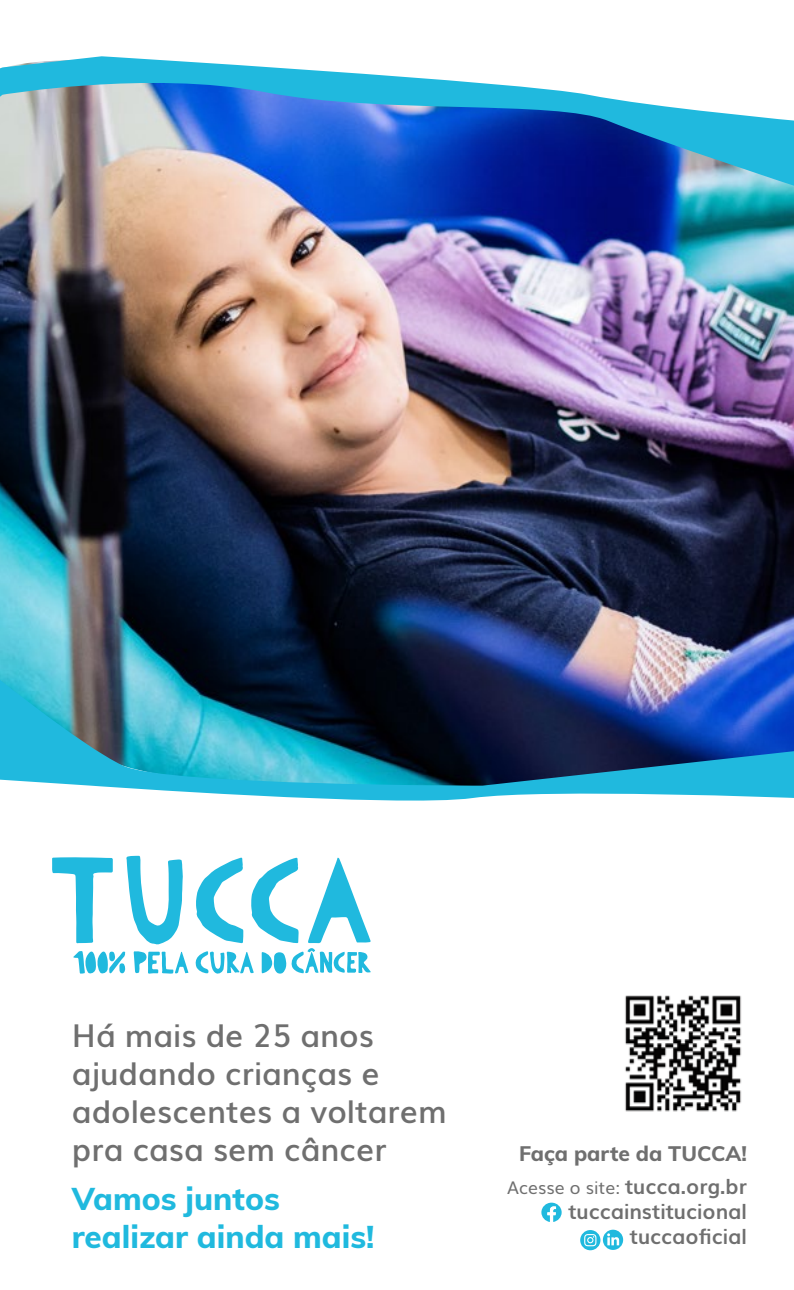
<style>
.page{position:relative;width:794px;height:1290px;background:#fff}
.page>*{position:absolute;margin:0;border:0;box-sizing:border-box;transform-origin:0 0}
.t1{font:600 31.5px/37.8px "Muli";color:#6f6f6f}
.t2{font:800 31.5px/37.8px "Muli";color:#20b9de}
.t3{font:700 21px/25.2px "Muli";color:#6f6f6f;text-align:right}
.t4{font:800 21px "Muli";color:#6f6f6f}
.t5{font:17.5px "Muli";color:#6f6f6f}
.s1{font-weight:700;font-size:21px}
</style>
<div class="page">
<img style="left:0;top:187px;width:794px;height:477px">
<svg style="left:126px;top:856px;width:57px;height:88px"></svg>
<svg style="left:52px;top:857px;width:61px;height:86px"></svg>
<svg style="left:134px;top:951px;width:54px;height:23px"></svg>
<svg style="left:73px;top:951px;width:53px;height:23px"></svg>
<svg style="left:195px;top:857px;width:176px;height:117px"></svg>
<svg style="left:0;top:56px;width:794px;height:131px"></svg>
<img style="left:0;top:664px;width:794px;height:137px">
<img style="left:625px;top:995px;width:117px;height:117px">
<svg style="left:580px;top:1230px;width:20px;height:20px"></svg>
<svg style="left:541px;top:1202px;width:20px;height:20px"></svg>
<svg style="left:584px;top:1234px;width:12px;height:12px"></svg>
<svg style="left:603px;top:1229px;width:20px;height:21px"></svg>
<svg style="left:607px;top:1233px;width:12px;height:12px"></svg>
<p class="t1" style="left:72px;top:1015px;width:376px">Há mais de 25 anos ajudando crianças e adolescentes a voltarem pra casa sem câncer</p>
<p class="t2" style="left:72px;top:1179px;width:304px">Vamos juntos realizar ainda mais!</p>
<p class="t4" style="left:519px;top:1138px;width:229px">Faça parte da TUCCA!</p>
<p class="t5" style="left:507px;top:1173px;width:241px">Acesse o site: <span class="s1">tucca.org.br</span></p>
<p class="t3" style="left:568px;top:1197px;width:180px">tuccainstitucional tuccaoficial</p>
</div>
